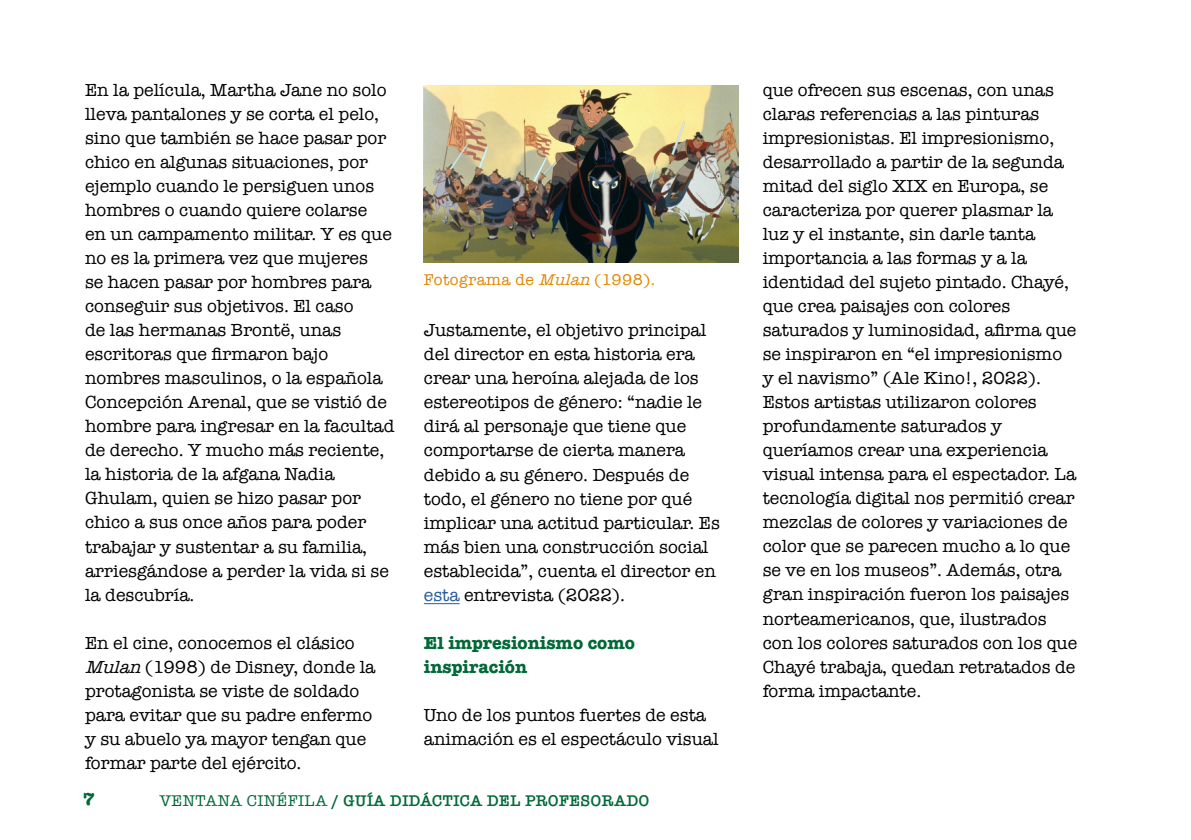
<style>
.page{position:relative;width:1191px;height:840px;background:#fff}
.page>*{position:absolute;margin:0;border:0;box-sizing:border-box;transform-origin:0 0}
.t1{font:18px/24px "American Typewriter";color:#000}
.t2{font:700 18px/24px "American Typewriter";color:#016938}
.t3{font:600 16px "American Typewriter";letter-spacing:.025em;color:#016938}
.t4{font:16px "American Typewriter";letter-spacing:.025em;color:#e08600}
.s1{font-style:italic}
.s2{color:#275b9b}
.s3{font-weight:400}
</style>
<div class="page">
<img style="left:424px;top:85px;width:314px;height:177px">
<hr style="left:424px;top:603px;width:35px;height:1px;background:#275b9b">
<p class="t1" style="left:85px;top:77px;width:311px">En la película, Martha Jane no solo lleva pantalones y se corta el pelo, sino que también se hace pasar por chico en algunas situaciones, por ejemplo cuando le persiguen unos hombres o cuando quiere colarse<br>en un campamento militar. Y es que no es la primera vez que mujeres<br>se hacen pasar por hombres para conseguir sus objetivos. El caso<br>de las hermanas Brontë, unas escritoras que firmaron bajo nombres masculinos, o la española<br>Concepción Arenal, que se vistió de hombre para ingresar en la facultad de derecho. Y mucho más reciente, la historia de la afgana Nadia<br>Ghulam, quien se hizo pasar por chico a sus once años para poder trabajar y sustentar a su familia, arriesgándose a perder la vida si se la descubría.</p>
<p class="t1" style="left:85px;top:629px;width:292px">En el cine, conocemos el clásico<br><span class="s1">Mulan</span>(1998) de Disney, donde la protagonista se viste de soldado para evitar que su padre enfermo y su abuelo ya mayor tengan que formar parte del ejército.</p>
<p class="t4" style="left:424px;top:267px;width:233px">Fotograma de <span class="s1">Mulan</span>(1998).</p>
<p class="t1" style="left:424px;top:317px;width:297px">Justamente, el objetivo principal del director en esta historia era crear una heroína alejada de los estereotipos de género: “nadie le dirá al personaje que tiene que comportarse de cierta manera debido a su género. Después de todo, el género no tiene por qué implicar una actitud particular. Es más bien una construcción social establecida”, cuenta el director en <span class="s2">esta</span> entrevista (2022).</p>
<p class="t2" style="left:424px;top:629px;width:212px">El impresionismo como inspiración</p>
<p class="t1" style="left:424px;top:701px;width:296px">Uno de los puntos fuertes de esta animación es el espectáculo visual</p>
<p class="t3" style="left:160px;top:787px;width:491px"><span class="s3">VENTANA CINÉFILA</span> / GUÍA DIDÁCTICA DEL PROFESORADO</p>
<p class="t1" style="left:762px;top:77px;width:316px">que ofrecen sus escenas, con unas claras referencias a las pinturas impresionistas. El impresionismo, desarrollado a partir de la segunda mitad del siglo XIX en Europa, se caracteriza por querer plasmar la luz y el instante, sin darle tanta importancia a las formas y a la identidad del sujeto pintado. Chayé, que crea paisajes con colores saturados y luminosidad, afirma que se inspiraron en “el impresionismo y el navismo” (Ale Kino!, 2022).<br>Estos artistas utilizaron colores profundamente saturados y queríamos crear una experiencia visual intensa para el espectador. La tecnología digital nos permitió crear mezclas de colores y variaciones de color que se parecen mucho a lo que se ve en los museos”. Además, otra gran inspiración fueron los paisajes norteamericanos, que, ilustrados con los colores saturados con los que Chayé trabaja, quedan retratados de forma impactante.</p>
</div>
